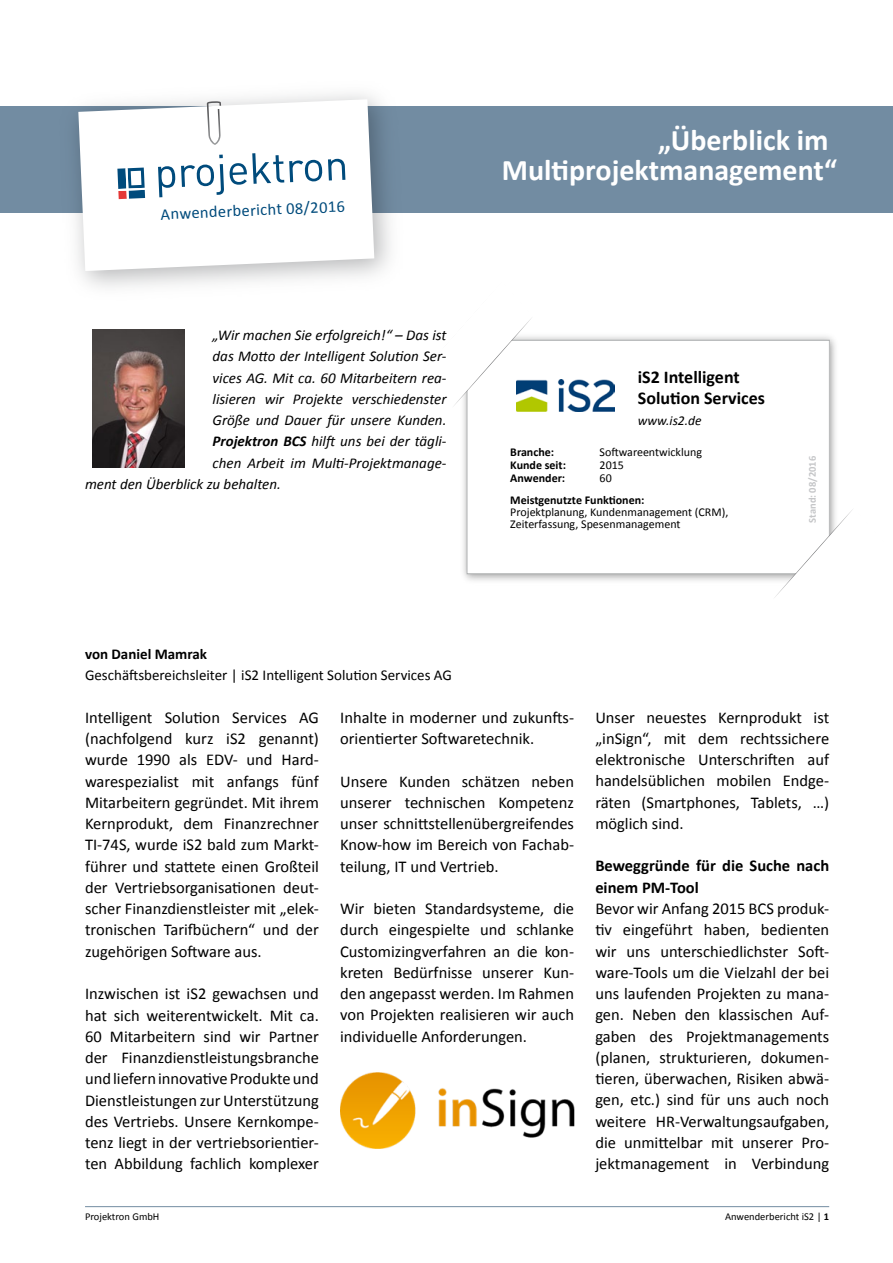
<style>
.page{position:relative;width:893px;height:1263px;background:#fff}
.page>*{position:absolute;margin:0;border:0;box-sizing:border-box;transform-origin:0 0}
.t1{font:700 30px/30px "Calibri";color:#fff;text-align:right}
.t2{font:700 18px/21.3px "Calibri";color:#000}
.t3{font:16.5px/21.3px "Calibri";color:#000;text-align:justify}
.t4{font:700 16.5px/21.3px "Calibri";color:#000}
.t5{font:16.5px "Calibri";color:#004b7c}
.t6{font:italic 15px "Calibri";color:#000}
.t7{font:15px "Calibri";color:#000}
.t8{font:700 15px "Calibri";color:#000}
.t9{font:italic 13.5px "Calibri";color:#000}
.t10{font:12px/12px "Calibri";color:#000}
.t11{font:700 12px "Calibri";color:#000}
.t12{font:10.5px "Calibri";color:#000}
.t13{font:700 10.5px "Calibri";color:#c5c6c8}
.s1{font-weight:700}
</style>
<div class="page">
<hr style="left:85px;top:1206px;width:744px;height:1px;background:#728ca2">
<div style="left:0;top:106px;width:893px;height:107px;background:#728ca2"></div>
<svg style="left:78px;top:99px;width:296px;height:172px;fill:#fff"></svg>
<svg style="left:117px;top:166px;width:58px;height:33px;background:#a3b8c9"></svg>
<svg style="left:181px;top:153px;width:141px;height:42px;background:#d0dee7"></svg>
<svg style="left:328px;top:159px;width:17px;height:21px"></svg>
<svg style="left:207px;top:101px;width:14px;height:44px"></svg>
<img style="left:463px;top:336px;width:373px;height:245px">
<div style="left:467px;top:340px;width:362px;height:234px;background:#fff"></div>
<div style="left:467px;top:340px;width:362px;height:234px;border:1px solid #b1b3b4"></div>
<svg style="left:772px;top:508px;width:81px;height:90px"></svg>
<svg style="left:455px;top:319px;width:78px;height:89px"></svg>
<img style="left:92px;top:330px;width:92px;height:138px">
<img style="left:340px;top:1073px;width:234px;height:75px">
<img style="left:517px;top:379px;width:97px;height:33px">
<p class="t5" style="left:160px;top:203px;width:186px;rotate:-2deg">Anwenderbericht 08/2016</p>
<p class="t6" style="left:213px;top:325px;width:235px">„Wir machen Sie erfolgreich!“ – Das ist</p>
<p class="t6" style="left:213px;top:346px;width:235px">das Motto der Intelligent Solution Ser-</p>
<p class="t6" style="left:213px;top:367px;width:235px">vices AG. Mit ca. 60 Mitarbeitern rea-</p>
<p class="t6" style="left:213px;top:389px;width:235px">lisieren wir Projekte verschiedenster</p>
<p class="t6" style="left:213px;top:410px;width:235px">Größe und Dauer für unsere Kunden.</p>
<p class="t6" style="left:213px;top:431px;width:235px"><span class="s1">Projektron BCS</span> hilft uns bei der tägli-</p>
<p class="t6" style="left:213px;top:452px;width:235px">chen Arbeit im Multi-Projektmanage-</p>
<p class="t6" style="left:85px;top:474px;width:197px">ment den Überblick zu behalten.</p>
<p class="t8" style="left:85px;top:644px;width:124px">von Daniel Mamrak</p>
<p class="t7" style="left:85px;top:666px;width:368px">Geschäftsbereichsleiter | iS2 Intelligent Solution Services AG</p>
<h1 class="t1" style="left:502px;top:125px;width:337px">„Überblick im<br>Multiprojektmanagement“</h1>
<p class="t2" style="left:638px;top:366px;width:129px">iS2 Intelligent<br>Solution Services</p>
<p class="t9" style="left:638px;top:412px;width:65px">www.is2.de</p>
<p class="t11" style="left:510px;top:444px;width:45px">Branche:</p>
<p class="t10" style="left:600px;top:446px;width:104px">Softwareentwicklung</p>
<p class="t11" style="left:510px;top:457px;width:57px">Kunde seit:</p>
<p class="t10" style="left:600px;top:459px;width:26px">2015</p>
<p class="t11" style="left:510px;top:470px;width:56px">Anwender:</p>
<p class="t10" style="left:600px;top:472px;width:14px">60</p>
<p class="t11" style="left:510px;top:492px;width:136px">Meistgenutzte Funktionen:</p>
<p class="t10" style="left:510px;top:506px;width:220px">Projektplanung, Kundenmanagement (CRM),<br>Zeiterfassung, Spesenmanagement</p>
<p class="t13" style="left:806px;top:523px;width:68px;rotate:-90deg">Stand: 08/2016</p>
<p class="t3" style="left:85px;top:707px;width:235px">Intelligent Solution Services AG (nachfolgend kurz iS2 genannt) wurde 1990 als EDV- und Hard&shy;warespezialist mit anfangs fünf Mitarbeitern gegründet. Mit ihrem Kernprodukt, dem Finanzrechner TI-74S, wurde iS2 bald zum Markt&shy;führer und stattete einen Großteil der Vertriebsorganisationen deut&shy;scher Finanzdienstleister mit „elek&shy;tronischen Tarifbüchern“ und der zugehörigen Software aus.</p>
<p class="t3" style="left:85px;top:983px;width:235px">Inzwischen ist iS2 gewachsen und hat sich weiterentwickelt. Mit ca.<br>60 Mitarbeitern sind wir Partner der Finanzdienstleistungsbranche und liefern innovative Produkte und Dienstleistungen zur Unterstützung des Vertriebs. Unsere Kernkompe&shy;tenz liegt in der vertriebsorientier&shy;ten Abbildung fachlich komplexer</p>
<p class="t12" style="left:85px;top:1210px;width:76px">Projektron GmbH</p>
<p class="t3" style="left:340px;top:707px;width:235px">Inhalte in moderner und zukunfts&shy;orientierter Softwaretechnik.</p>
<p class="t3" style="left:340px;top:770px;width:235px">Unsere Kunden schätzen neben unserer technischen Kompetenz unser schnittstellenübergreifendes Know-how im Bereich von Fachab&shy;teilung, IT und Vertrieb.</p>
<p class="t3" style="left:340px;top:898px;width:235px">Wir bieten Standardsysteme, die durch eingespielte und schlanke Customizingverfahren an die kon&shy;kreten Bedürfnisse unserer Kun&shy;den angepasst werden. Im Rahmen von Projekten realisieren wir auch individuelle Anforderungen.</p>
<p class="t3" style="left:595px;top:707px;width:235px">Unser neuestes Kernprodukt ist „inSign“, mit dem rechtssichere elektronische Unterschriften auf handelsüblichen mobilen Endge&shy;räten (Smartphones, Tablets, …) möglich sind.</p>
<p class="t4" style="left:595px;top:855px;width:235px">Beweggründe für die Suche nach einem PM-Tool</p>
<p class="t3" style="left:595px;top:898px;width:235px">Bevor wir Anfang 2015 BCS produk&shy;tiv eingeführt haben, bedienten wir uns unterschiedlichster Soft&shy;ware-Tools um die Vielzahl der bei uns laufenden Projekten zu mana&shy;gen. Neben den klassischen Auf&shy;gaben des Projektmanagements (planen, strukturieren, dokumen&shy;tieren, überwachen, Risiken abwä&shy;gen, etc.) sind für uns auch noch weitere HR-Verwaltungsaufgaben, die unmittelbar mit unserer Pro&shy;jektmanagement in Verbindung</p>
<p class="t12" style="left:725px;top:1210px;width:106px">Anwenderbericht iS2 | <span class="s1">1</span></p>
</div>
